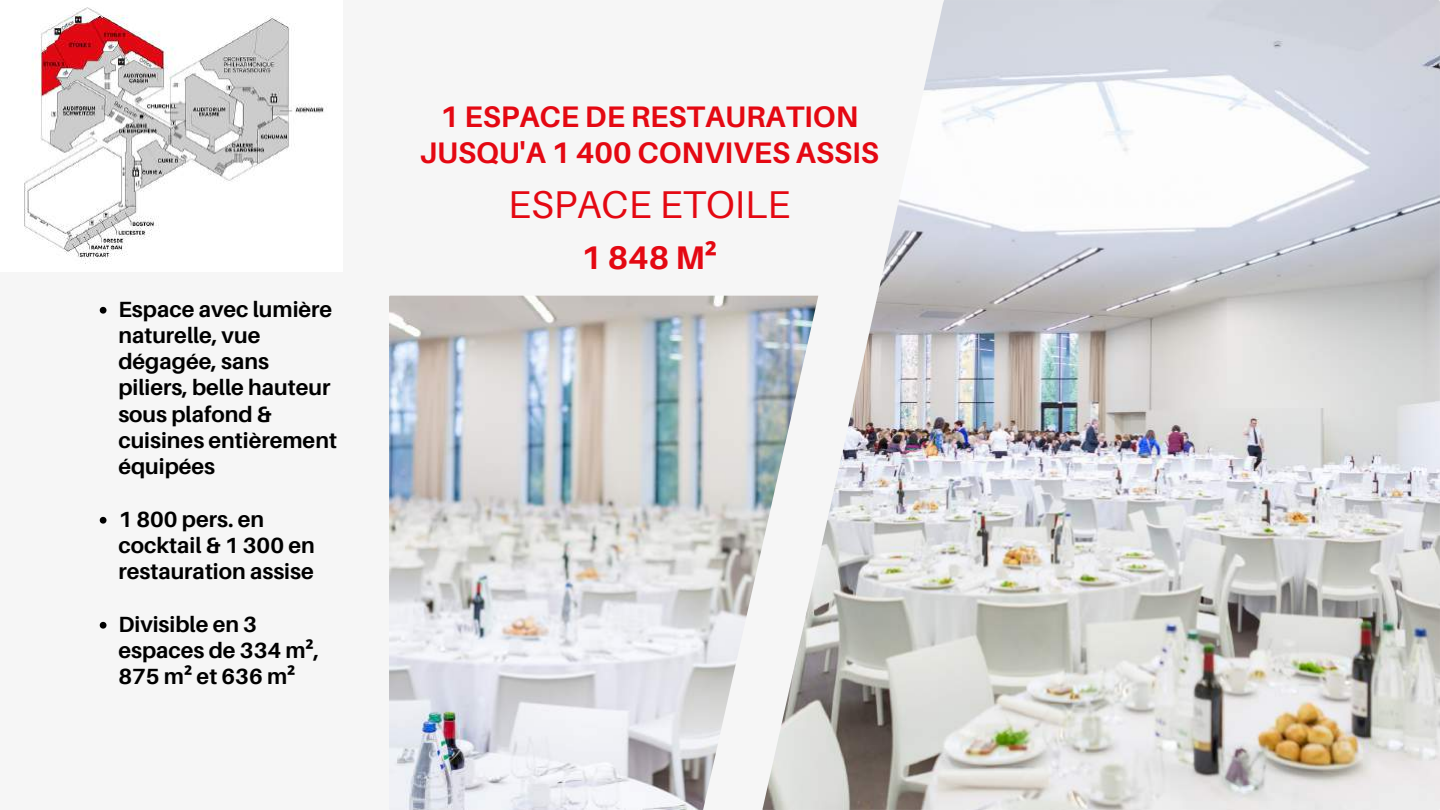
<style>
.page{position:relative;width:1440px;height:810px;background:#f6f6f6}
.page>*{position:absolute;margin:0;border:0;box-sizing:border-box;transform-origin:0 0}
.t1{font:38.7px "Aileron";color:#e40812}
.t2{font:700 32.7px "Aileron";color:#e40812}
.t3{font:700 29.7px/35.2px "Aileron";color:#e40812;text-align:center}
.t4{font:700 22px/26.2px "Aileron";color:#000}
.s1{font-family:"Noto Sans"}
</style>
<div class="page">
<img style="left:763px;top:0;width:677px;height:810px">
<svg style="left:100px;top:307px;width:6px;height:7px"></svg>
<svg style="left:100px;top:517px;width:6px;height:7px"></svg>
<svg style="left:100px;top:622px;width:6px;height:7px"></svg>
<img style="left:389px;top:296px;width:429px;height:514px">
<img style="left:24px;top:7px;width:300px;height:257px">
<p class="t4" style="left:118px;top:295px;width:220px">Espace avec lumière naturelle, vue dégagée, sans piliers, belle hauteur sous plafond &amp; cuisines entièrement équipées</p>
<p class="t4" style="left:118px;top:505px;width:198px">1 800 pers. en cocktail &amp; 1 300 en restauration assise</p>
<p class="t4" style="left:118px;top:610px;width:202px">Divisible en 3 espaces de 334 m<span class="s1">²</span>,<br>875 m<span class="s1">²</span> et 636 m<span class="s1">²</span></p>
<h3 class="t3" style="left:419px;top:99px;width:461px">1 ESPACE DE RESTAURATION<br>JUSQU'A 1 400 CONVIVES ASSIS</h3>
<h1 class="t1" style="left:508px;top:181px;width:283px">ESPACE ETOILE</h1>
<h2 class="t2" style="left:581px;top:237px;width:138px">1 848 M<span class="s1">²</span></h2>
</div>
